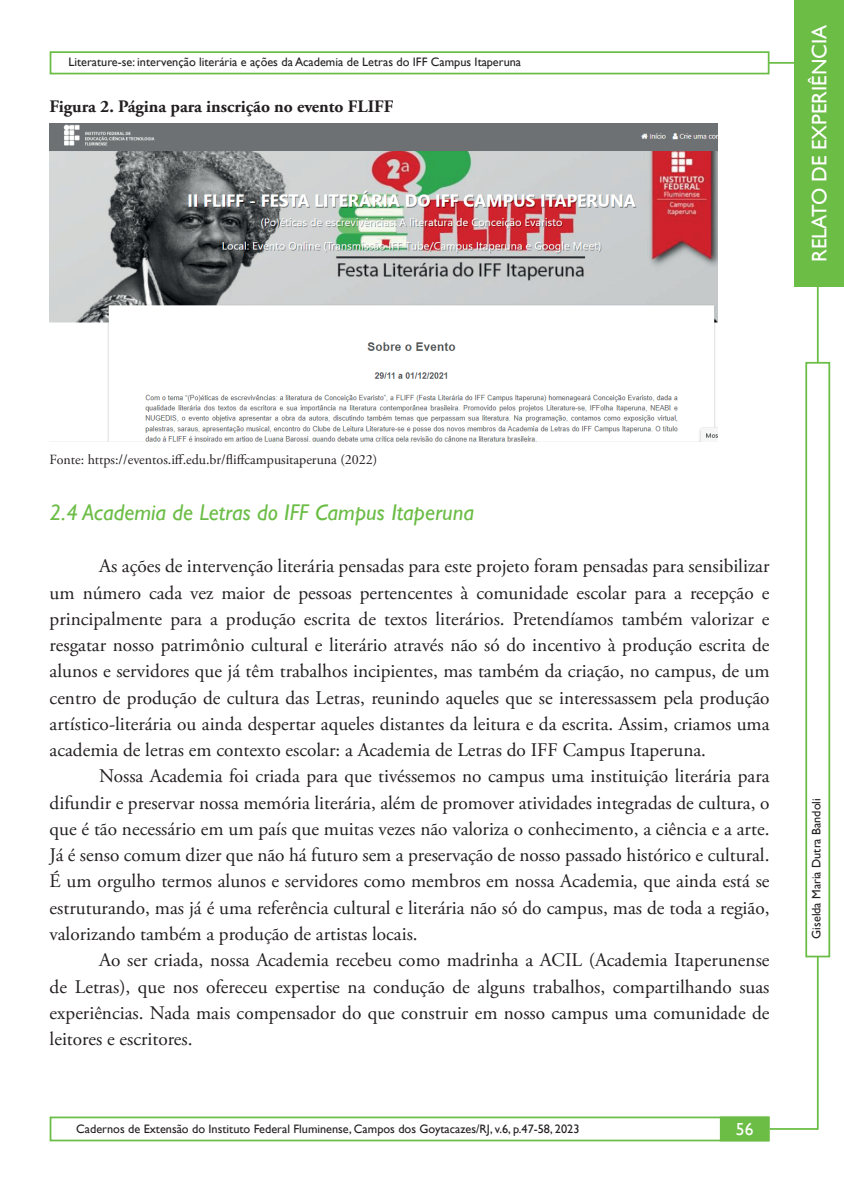
<style>
.page{position:relative;width:844px;height:1191px;background:#fff}
.page>*{position:absolute;margin:0;border:0;box-sizing:border-box;transform-origin:0 0}
.t1{font:italic 22.75px "Gill Sans";color:#6bbd46}
.t2{font:21px "Gill Sans";color:#fff}
.t3{font:19.25px/26.2px "Adobe Garamond Pro";color:#231f20;text-align:justify}
.t4{font:700 17.5px "Adobe Garamond Pro";color:#231f20}
.t5{font:17.5px "Gill Sans";color:#fff}
.t6{font:14px "Adobe Garamond Pro";color:#231f20}
.t7{font:12.25px "Gill Sans";color:#231f20}
</style>
<div class="page">
<hr style="left:768px;top:62px;width:48px;height:2px;background:#6bbd46">
<div style="left:50px;top:1116px;width:719px;height:25px;border:2px solid #6bbd46"></div>
<hr style="left:816px;top:189px;width:2px;height:940px;background:#6bbd46">
<hr style="left:769px;top:1128px;width:48px;height:1px;background:#6bbd46">
<div style="left:805px;top:362px;width:25px;height:595px;background:#fff;border:2px solid #6bbd46"></div>
<div style="left:719px;top:1116px;width:50px;height:25px;background:#6bbd46;border:2px solid #6bbd46"></div>
<div style="left:50px;top:51px;width:719px;height:23px;border:2px solid #6bbd46"></div>
<div style="left:794px;top:0;width:49px;height:286px;background:#6bbd46"></div>
<img style="left:50px;top:123px;width:667px;height:319px">
<p class="t7" style="left:68px;top:55px;width:454px">Literature-se: intervenção literária e ações da Academia de Letras do IFF Campus Itaperuna</p>
<p class="t4" style="left:50px;top:96px;width:345px">Figura 2. Página para inscrição no evento FLIFF</p>
<p class="t2" style="left:806px;top:262px;width:239px;rotate:-90deg">RELATO DE EXPERIÊNCIA</p>
<p class="t6" style="left:50px;top:451px;width:329px">Fonte: https://eventos.iff.edu.br/fliffcampusitaperuna (2022)</p>
<p class="t1" style="left:50px;top:499px;width:426px">2.4 Academia de Letras do IFF Campus Itaperuna</p>
<p class="t3" style="left:50px;top:553px;width:721px;text-indent:50px">As ações de intervenção literária pensadas para este projeto foram pensadas para sensibilizar um número cada vez maior de pessoas pertencentes à comunidade escolar para a recepção e principalmente para a produção escrita de textos literários. Pretendíamos também valorizar e resgatar nosso patrimônio cultural e literário através não só do incentivo à produção escrita de alunos e servidores que já têm trabalhos incipientes, mas também da criação, no campus, de um centro de produção de cultura das Letras, reunindo aqueles que se interessassem pela produção artístico-literária ou ainda despertar aqueles distantes da leitura e da escrita. Assim, criamos uma academia de letras em contexto escolar: a Academia de Letras do IFF Campus Itaperuna.</p>
<p class="t3" style="left:50px;top:764px;width:721px;text-indent:50px">Nossa Academia foi criada para que tivéssemos no campus uma instituição literária para difundir e preservar nossa memória literária, além de promover atividades integradas de cultura, o que é tão necessário em um país que muitas vezes não valoriza o conhecimento, a ciência e a arte.<br>Já é senso comum dizer que não há futuro sem a preservação de nosso passado histórico e cultural.<br>É um orgulho termos alunos e servidores como membros em nossa Academia, que ainda está se estruturando, mas já é uma referência cultural e literária não só do campus, mas de toda a região, valorizando também a produção de artistas locais.</p>
<p class="t3" style="left:50px;top:947px;width:721px;text-indent:50px">Ao ser criada, nossa Academia recebeu como madrinha a ACIL (Academia Itaperunense de Letras), que nos ofereceu expertise na condução de alguns trabalhos, compartilhando suas experiências. Nada mais compensador do que construir em nosso campus uma comunidade de leitores e escritores.</p>
<p class="t7" style="left:76px;top:1122px;width:504px">Cadernos de Extensão do Instituto Federal Fluminense, Campos dos Goytacazes/RJ, v.6, p.47-58, 2023</p>
<p class="t5" style="left:735px;top:1119px;width:19px">56</p>
<p class="t7" style="left:809px;top:938px;width:142px;rotate:-90deg">Giselda Maria Dutra Bandoli</p>
</div>
